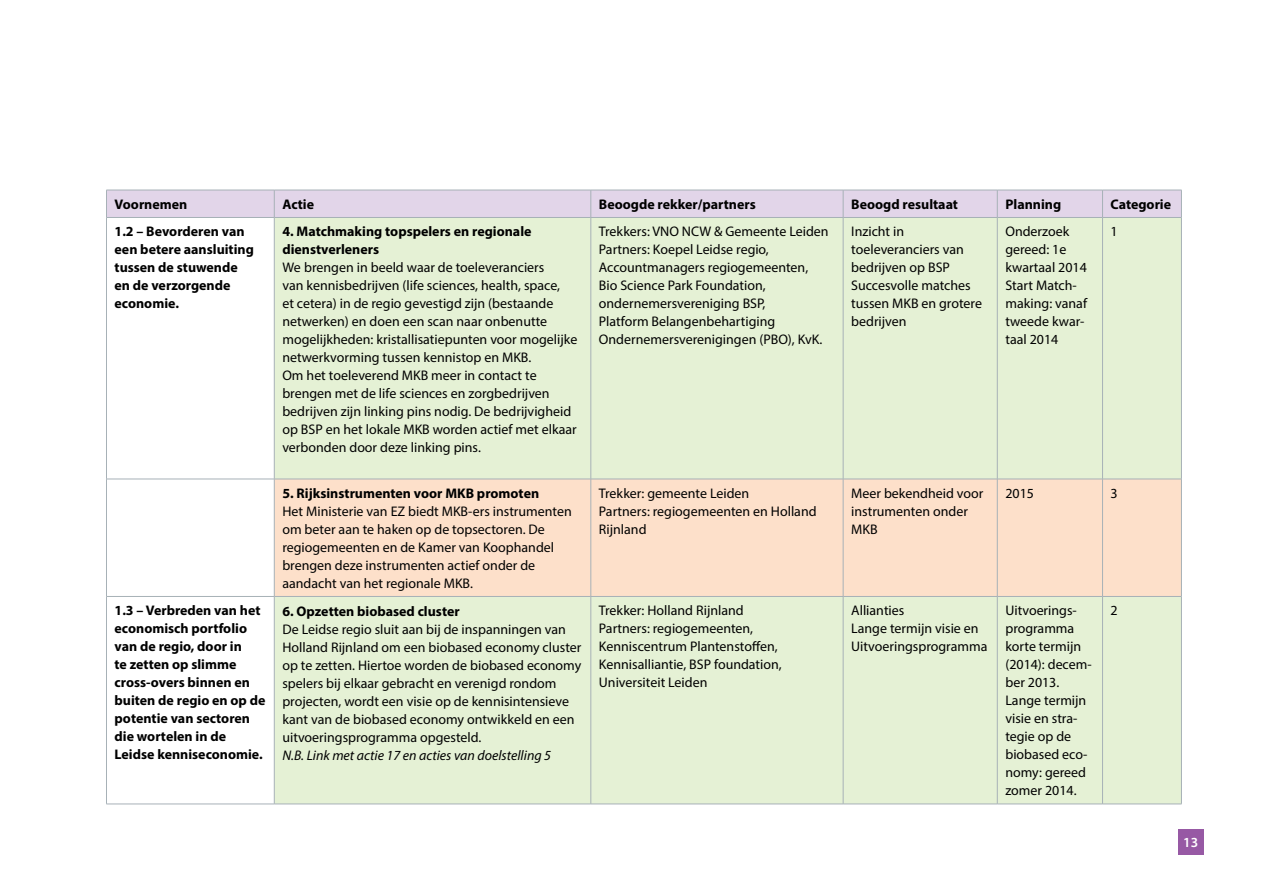
<style>
.page{position:relative;width:1263px;height:893px;background:#fff}
.page>*{position:absolute;margin:0;border:0;box-sizing:border-box;transform-origin:0 0}
.t1{font:13.95px/18px "Myriad Pro";color:#000}
.t2{font:700 13.95px/18px "Myriad Pro";color:#000}
.t3{font:italic 13.95px "Myriad Pro";color:#000}
.t4{font:600 13.95px "Myriad Pro";color:#fff}
</style>
<div class="page">
<div style="left:1178px;top:829px;width:25px;height:26px;background:#9759a4"></div>
<div style="left:275px;top:218px;width:906px;height:586px;background:#e5f1d5"></div>
<div style="left:275px;top:480px;width:906px;height:116px;background:#fde0ca"></div>
<hr style="left:106px;top:218px;width:1px;height:261px;background:#a7b1b7">
<hr style="left:274px;top:218px;width:1px;height:261px;background:#a7b1b7">
<hr style="left:591px;top:218px;width:1px;height:261px;background:#a7b1b7">
<hr style="left:843px;top:218px;width:1px;height:261px;background:#a7b1b7">
<hr style="left:997px;top:218px;width:1px;height:261px;background:#a7b1b7">
<hr style="left:1102px;top:218px;width:1px;height:261px;background:#a7b1b7">
<hr style="left:1181px;top:218px;width:1px;height:261px;background:#a7b1b7">
<hr style="left:106px;top:479px;width:168px;height:1px;background:#a7b1b7">
<hr style="left:106px;top:479px;width:1px;height:117px;background:#a7b1b7">
<hr style="left:274px;top:479px;width:317px;height:1px;background:#a7b1b7">
<hr style="left:274px;top:479px;width:1px;height:117px;background:#a7b1b7">
<hr style="left:591px;top:479px;width:252px;height:1px;background:#a7b1b7">
<hr style="left:591px;top:479px;width:1px;height:117px;background:#a7b1b7">
<hr style="left:843px;top:479px;width:154px;height:1px;background:#a7b1b7">
<hr style="left:843px;top:479px;width:1px;height:117px;background:#a7b1b7">
<hr style="left:997px;top:479px;width:105px;height:1px;background:#a7b1b7">
<hr style="left:997px;top:479px;width:1px;height:117px;background:#a7b1b7">
<hr style="left:1102px;top:479px;width:79px;height:1px;background:#a7b1b7">
<hr style="left:1102px;top:479px;width:1px;height:117px;background:#a7b1b7">
<hr style="left:1181px;top:479px;width:1px;height:117px;background:#a7b1b7">
<hr style="left:106px;top:596px;width:168px;height:1px;background:#a7b1b7">
<hr style="left:106px;top:597px;width:1px;height:207px;background:#a7b1b7">
<hr style="left:274px;top:596px;width:317px;height:1px;background:#a7b1b7">
<hr style="left:274px;top:597px;width:1px;height:207px;background:#a7b1b7">
<hr style="left:591px;top:596px;width:252px;height:1px;background:#a7b1b7">
<hr style="left:591px;top:597px;width:1px;height:207px;background:#a7b1b7">
<hr style="left:843px;top:596px;width:154px;height:1px;background:#a7b1b7">
<hr style="left:843px;top:597px;width:1px;height:207px;background:#a7b1b7">
<hr style="left:997px;top:596px;width:105px;height:1px;background:#a7b1b7">
<hr style="left:997px;top:597px;width:1px;height:207px;background:#a7b1b7">
<hr style="left:1102px;top:596px;width:79px;height:1px;background:#a7b1b7">
<hr style="left:1102px;top:597px;width:1px;height:207px;background:#a7b1b7">
<hr style="left:1181px;top:597px;width:1px;height:207px;background:#a7b1b7">
<hr style="left:106px;top:804px;width:168px;height:1px;background:#a7b1b7">
<hr style="left:274px;top:804px;width:317px;height:1px;background:#a7b1b7">
<hr style="left:591px;top:804px;width:252px;height:1px;background:#a7b1b7">
<hr style="left:843px;top:804px;width:154px;height:1px;background:#a7b1b7">
<hr style="left:997px;top:804px;width:105px;height:1px;background:#a7b1b7">
<hr style="left:1102px;top:804px;width:79px;height:1px;background:#a7b1b7">
<div style="left:106px;top:190px;width:1076px;height:27px;background:#e2d5e9"></div>
<hr style="left:106px;top:217px;width:168px;height:1px;background:#a7b1b7">
<hr style="left:274px;top:217px;width:317px;height:1px;background:#a7b1b7">
<hr style="left:591px;top:217px;width:252px;height:1px;background:#a7b1b7">
<hr style="left:843px;top:217px;width:154px;height:1px;background:#a7b1b7">
<hr style="left:997px;top:217px;width:105px;height:1px;background:#a7b1b7">
<hr style="left:1102px;top:217px;width:79px;height:1px;background:#a7b1b7">
<p class="t2" style="left:115px;top:195px;width:74px">Voornemen</p>
<p class="t2" style="left:282px;top:195px;width:33px">Actie</p>
<p class="t2" style="left:599px;top:195px;width:158px">Beoogde rekker/partners</p>
<p class="t2" style="left:851px;top:195px;width:108px">Beoogd resultaat</p>
<p class="t2" style="left:1005px;top:195px;width:57px">Planning</p>
<p class="t2" style="left:1111px;top:195px;width:62px">Categorie</p>
<p class="t2" style="left:115px;top:222px;width:141px">1.2 – Bevorderen van een betere aansluiting tussen de stuwende en de verzorgende economie.</p>
<p class="t2" style="left:282px;top:222px;width:251px">4. Matchmaking topspelers en regionale dienstverleners</p>
<p class="t1" style="left:599px;top:222px;width:231px">Trekkers: VNO NCW &amp; Gemeente Leiden Partners: Koepel Leidse regio, Accountmanagers regiogemeenten, Bio Science Park Foundation, ondernemersvereniging BSP,<br>Platform Belangenbehartiging Ondernemersverenigingen (PBO), KvK.</p>
<p class="t1" style="left:851px;top:222px;width:132px">Inzicht in toeleveranciers van bedrijven op BSP<br>Succesvolle matches tussen MKB en grotere bedrijven</p>
<p class="t1" style="left:1005px;top:222px;width:83px">Onderzoek gereed: 1e kwartaal 2014<br>Start Match&shy;making: vanaf tweede kwar&shy;taal 2014</p>
<p class="t1" style="left:1111px;top:223px;width:9px">1</p>
<p class="t1" style="left:282px;top:259px;width:296px">We brengen in beeld waar de toeleveranciers<br>van kennisbedrijven (life sciences, health, space,<br>et cetera) in de regio gevestigd zijn (bestaande netwerken) en doen een scan naar onbenutte mogelijkheden: kristallisatiepunten voor mogelijke netwerkvorming tussen kennistop en MKB.<br>Om het toeleverend MKB meer in contact te brengen met de life sciences en zorgbedrijven bedrijven zijn linking pins nodig. De bedrijvigheid op BSP en het lokale MKB worden actief met elkaar verbonden door deze linking pins.</p>
<p class="t2" style="left:282px;top:484px;width:258px">5. Rijksinstrumenten voor MKB promoten</p>
<p class="t1" style="left:282px;top:502px;width:291px">Het Ministerie van EZ biedt MKB-ers instrumenten om beter aan te haken op de topsectoren. De regiogemeenten en de Kamer van Koophandel brengen deze instrumenten actief onder de aandacht van het regionale MKB.</p>
<p class="t2" style="left:115px;top:601px;width:152px">1.3 – Verbreden van het economisch portfolio van de regio, door in<br>te zetten op slimme cross-overs binnen en buiten de regio en op de potentie van sectoren die wortelen in de<br>Leidse kenniseconomie.</p>
<p class="t2" style="left:282px;top:602px;width:179px">6. Opzetten biobased cluster</p>
<p class="t1" style="left:282px;top:620px;width:301px">De Leidse regio sluit aan bij de inspanningen van Holland Rijnland om een biobased economy cluster op te zetten. Hiertoe worden de biobased economy spelers bij elkaar gebracht en verenigd rondom projecten, wordt een visie op de kennisintensieve kant van de biobased economy ontwikkeld en een uitvoeringsprogramma opgesteld.</p>
<p class="t3" style="left:282px;top:746px;width:270px">N.B. Link met actie 17 en acties van doelstelling 5</p>
<p class="t1" style="left:599px;top:484px;width:219px">Trekker: gemeente Leiden<br>Partners: regiogemeenten en Holland<br>Rijnland</p>
<p class="t1" style="left:851px;top:484px;width:134px">Meer bekendheid voor instrumenten onder<br>MKB</p>
<p class="t1" style="left:1005px;top:484px;width:30px">2015</p>
<p class="t1" style="left:1111px;top:484px;width:9px">3</p>
<p class="t1" style="left:599px;top:601px;width:184px">Trekker: Holland Rijnland<br>Partners: regiogemeenten,<br>Kenniscentrum Plantenstoffen,<br>Kennisalliantie, BSP foundation,<br>Universiteit Leiden</p>
<p class="t1" style="left:851px;top:601px;width:138px">Allianties<br>Lange termijn visie en<br>Uitvoeringsprogramma</p>
<p class="t1" style="left:1005px;top:601px;width:88px">Uitvoerings&shy;programma korte termijn (2014): decem&shy;ber 2013.<br>Lange termijn visie en stra&shy;tegie op de biobased eco&shy;nomy: gereed zomer 2014.</p>
<p class="t1" style="left:1111px;top:601px;width:9px">2</p>
<p class="t4" style="left:1183px;top:834px;width:16px">13</p>
</div>
